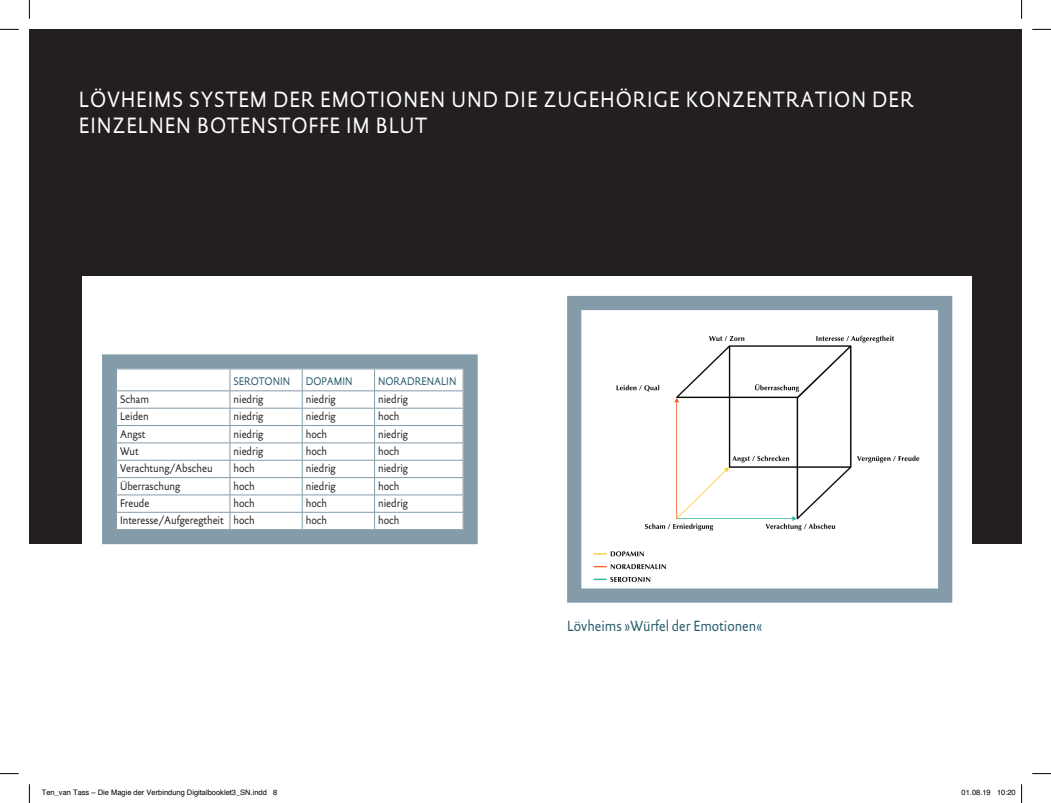
<style>
.page{position:relative;width:1051px;height:803px;background:#fff}
.page>*{position:absolute;margin:0;border:0;box-sizing:border-box;transform-origin:0 0}
.t1{font:22.5px/26.2px "Argon Documenta Sans SC";letter-spacing:.05em;color:#fff;scale:.9 1}
.t2{font:15px "Argon Documenta Sans TF";color:#285b6c;scale:.9 1}
.t3{font:11.25px "Argon Documenta Sans TF";color:#231f20;scale:.9 1}
.t4{font:11.25px "Argon Documenta Sans SC";color:#285b6c;scale:.9 1}
.t5{font:7.5px "Helvetica";color:#000}
</style>
<div class="page">
<div style="left:29px;top:29px;width:993px;height:515px;background:#231f20"></div>
<div style="left:83px;top:276px;width:889px;height:400px;background:#fff"></div>
<hr style="left:116px;top:369px;width:114px;height:1px;background:#849ba9">
<hr style="left:230px;top:369px;width:72px;height:1px;background:#849ba9">
<hr style="left:302px;top:369px;width:72px;height:1px;background:#849ba9">
<hr style="left:374px;top:369px;width:89px;height:1px;background:#849ba9">
<svg style="left:230px;top:369px;width:1px;height:160px"></svg>
<svg style="left:302px;top:369px;width:1px;height:160px"></svg>
<svg style="left:374px;top:369px;width:1px;height:160px"></svg>
<hr style="left:116px;top:390px;width:114px;height:1px;background:#849ba9">
<hr style="left:230px;top:390px;width:72px;height:1px;background:#849ba9">
<hr style="left:302px;top:390px;width:72px;height:1px;background:#849ba9">
<hr style="left:374px;top:390px;width:89px;height:1px;background:#849ba9">
<hr style="left:116px;top:408px;width:114px;height:1px;background:#849ba9">
<hr style="left:230px;top:408px;width:72px;height:1px;background:#849ba9">
<hr style="left:302px;top:408px;width:72px;height:1px;background:#849ba9">
<hr style="left:374px;top:408px;width:89px;height:1px;background:#849ba9">
<hr style="left:116px;top:425px;width:114px;height:1px;background:#849ba9">
<hr style="left:230px;top:425px;width:72px;height:1px;background:#849ba9">
<hr style="left:302px;top:425px;width:72px;height:1px;background:#849ba9">
<hr style="left:374px;top:425px;width:89px;height:1px;background:#849ba9">
<hr style="left:116px;top:442px;width:114px;height:1px;background:#849ba9">
<hr style="left:230px;top:442px;width:72px;height:1px;background:#849ba9">
<hr style="left:302px;top:442px;width:72px;height:1px;background:#849ba9">
<hr style="left:374px;top:442px;width:89px;height:1px;background:#849ba9">
<hr style="left:116px;top:460px;width:114px;height:1px;background:#849ba9">
<hr style="left:230px;top:460px;width:72px;height:1px;background:#849ba9">
<hr style="left:302px;top:460px;width:72px;height:1px;background:#849ba9">
<hr style="left:374px;top:460px;width:89px;height:1px;background:#849ba9">
<hr style="left:116px;top:477px;width:114px;height:1px;background:#849ba9">
<hr style="left:230px;top:477px;width:72px;height:1px;background:#849ba9">
<hr style="left:302px;top:477px;width:72px;height:1px;background:#849ba9">
<hr style="left:374px;top:477px;width:89px;height:1px;background:#849ba9">
<hr style="left:116px;top:495px;width:114px;height:1px;background:#849ba9">
<hr style="left:230px;top:495px;width:72px;height:1px;background:#849ba9">
<hr style="left:302px;top:495px;width:72px;height:1px;background:#849ba9">
<hr style="left:374px;top:495px;width:89px;height:1px;background:#849ba9">
<hr style="left:116px;top:512px;width:114px;height:1px;background:#849ba9">
<hr style="left:230px;top:512px;width:72px;height:1px;background:#849ba9">
<hr style="left:302px;top:512px;width:72px;height:1px;background:#849ba9">
<hr style="left:374px;top:512px;width:89px;height:1px;background:#849ba9">
<div style="left:102px;top:354px;width:376px;height:190px;border:14px solid #849ba9"></div>
<svg style="left:567px;top:296px;width:386px;height:307px"></svg>
<svg style="left:0;top:29px;width:19px;height:1px"></svg>
<svg style="left:1032px;top:29px;width:19px;height:1px"></svg>
<svg style="left:0;top:773px;width:19px;height:1px"></svg>
<svg style="left:1032px;top:773px;width:19px;height:1px"></svg>
<svg style="left:29px;top:0;width:1px;height:19px"></svg>
<svg style="left:29px;top:784px;width:1px;height:19px"></svg>
<svg style="left:1021px;top:0;width:1px;height:19px"></svg>
<svg style="left:1021px;top:784px;width:1px;height:19px"></svg>
<h1 class="t1" style="left:79px;top:86px;width:928px">LÖVHEIMS SYSTEM DER EMOTIONEN UND DIE ZUGEHÖRIGE KONZENTRATION DER<br>EINZELNEN BOTENSTOFFE IM BLUT</h1>
<p class="t4" style="left:233px;top:374px;width:64px">SEROTONIN</p>
<p class="t4" style="left:306px;top:374px;width:54px">DOPAMIN</p>
<p class="t4" style="left:378px;top:374px;width:89px">NORADRENALIN</p>
<p class="t3" style="left:120px;top:392px;width:34px">Scham</p>
<p class="t3" style="left:233px;top:392px;width:35px">niedrig</p>
<p class="t3" style="left:306px;top:392px;width:35px">niedrig</p>
<p class="t3" style="left:378px;top:392px;width:35px">niedrig</p>
<p class="t3" style="left:120px;top:410px;width:33px">Leiden</p>
<p class="t3" style="left:233px;top:410px;width:35px">niedrig</p>
<p class="t3" style="left:306px;top:410px;width:35px">niedrig</p>
<p class="t3" style="left:378px;top:410px;width:25px">hoch</p>
<p class="t3" style="left:120px;top:427px;width:30px">Angst</p>
<p class="t3" style="left:233px;top:427px;width:35px">niedrig</p>
<p class="t3" style="left:306px;top:427px;width:25px">hoch</p>
<p class="t3" style="left:378px;top:427px;width:35px">niedrig</p>
<p class="t3" style="left:120px;top:444px;width:22px">Wut</p>
<p class="t3" style="left:233px;top:444px;width:35px">niedrig</p>
<p class="t3" style="left:306px;top:444px;width:25px">hoch</p>
<p class="t3" style="left:378px;top:444px;width:25px">hoch</p>
<p class="t3" style="left:120px;top:462px;width:104px">Verachtung/Abscheu</p>
<p class="t3" style="left:233px;top:462px;width:25px">hoch</p>
<p class="t3" style="left:306px;top:462px;width:35px">niedrig</p>
<p class="t3" style="left:378px;top:462px;width:35px">niedrig</p>
<p class="t3" style="left:120px;top:479px;width:68px">Überraschung</p>
<p class="t3" style="left:233px;top:479px;width:25px">hoch</p>
<p class="t3" style="left:306px;top:479px;width:35px">niedrig</p>
<p class="t3" style="left:378px;top:479px;width:25px">hoch</p>
<p class="t3" style="left:120px;top:496px;width:34px">Freude</p>
<p class="t3" style="left:233px;top:496px;width:25px">hoch</p>
<p class="t3" style="left:306px;top:496px;width:25px">hoch</p>
<p class="t3" style="left:378px;top:496px;width:35px">niedrig</p>
<p class="t3" style="left:120px;top:514px;width:151px">Interesse/Aufgeregtheit hoch</p>
<p class="t3" style="left:306px;top:514px;width:25px">hoch</p>
<p class="t3" style="left:378px;top:514px;width:25px">hoch</p>
<h2 class="t2" style="left:567px;top:617px;width:218px">Lövheims »Würfel der Emotionen«</h2>
<p class="t5" style="left:42px;top:787px;width:237px">Ten_van Tass – Die Magie der Verbindung Digitalbooklet3_SN.indd 8</p>
<p class="t5" style="left:962px;top:787px;width:56px">01.08.19 10:20</p>
</div>
